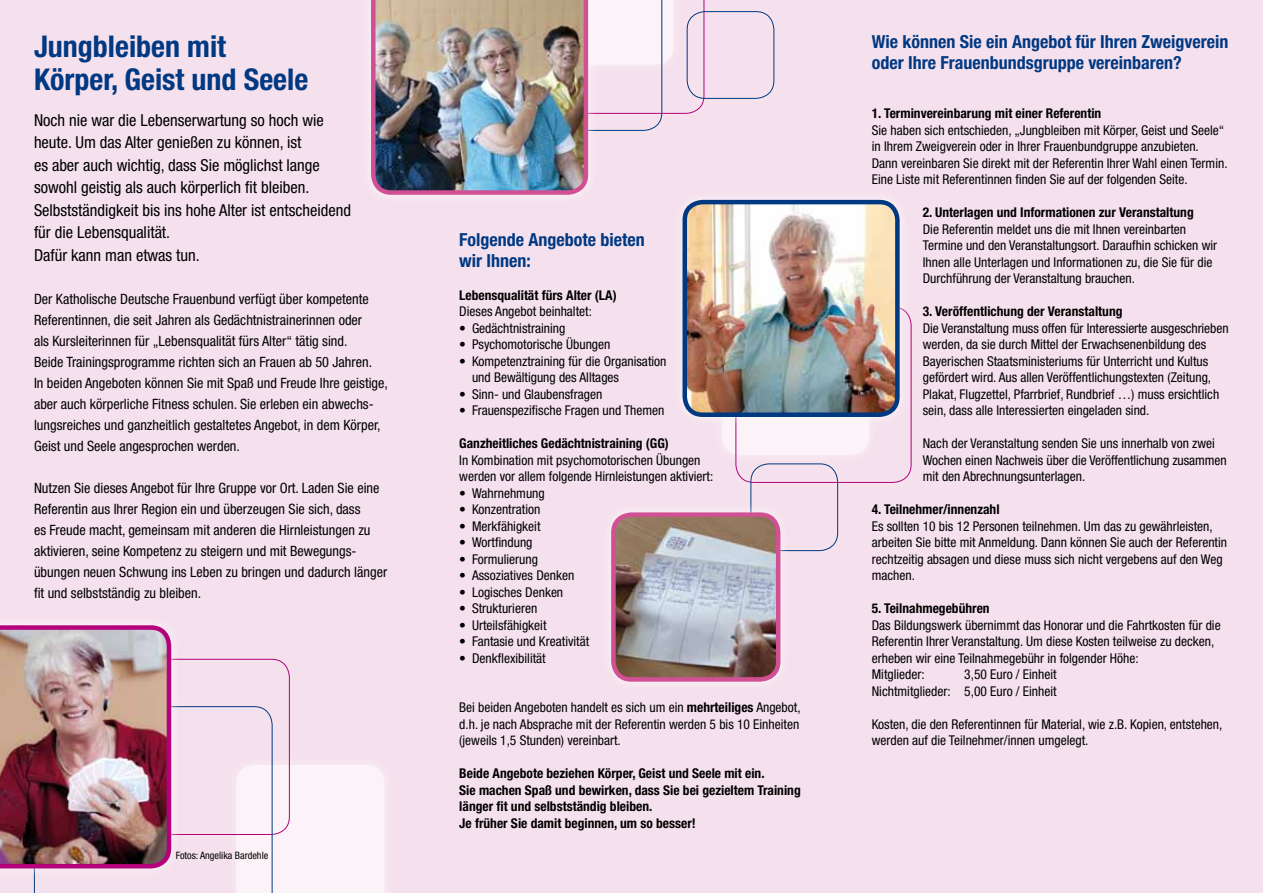
<style>
.page{position:relative;width:1263px;height:893px;background:#f5e1ed}
.page>*{position:absolute;margin:0;border:0;box-sizing:border-box;transform-origin:0 0}
.t1{font:700 condensed 30px/33px "Helvetica Neue";color:#003882}
.t2{font:700 condensed 18px/21px "Helvetica Neue";color:#003882}
.t3{font:condensed 16.5px/22.5px "Helvetica Neue";color:#000}
.t4{font:condensed 14.25px/21px "Helvetica Neue";color:#000}
.t5{font:condensed 13.5px/16.5px "Helvetica Neue";color:#000}
.t6{font:700 condensed 13.5px/16.5px "Helvetica Neue";color:#000}
.t7{font:condensed 10.2px "Helvetica Neue";color:#000}
.s1{font-weight:700}
</style>
<div class="page">
<img style="left:0;top:625px;width:384px;height:268px">
<div style="left:726px;top:297px;width:195px;height:196px;background:#fff;opacity:.75"></div>
<div style="left:741px;top:454px;width:107px;height:107px;background:#f5e1ed"></div>
<div style="left:750px;top:463px;width:88px;height:88px;border:1px solid #003882;border-radius:18px"></div>
<div style="left:687px;top:11px;width:87px;height:88px;border:1px solid #003882;border-radius:18px"></div>
<div style="left:602px;top:503px;width:188px;height:188px;background:#f5e3ee"></div>
<img style="left:616px;top:517px;width:159px;height:160px">
<div style="left:611px;top:512px;width:169px;height:170px;border:4px solid #d15094;border-radius:18px"></div>
<div style="left:673px;top:190px;width:236px;height:237px;background:#fff;opacity:.75"></div>
<img style="left:685px;top:202px;width:212px;height:213px">
<div style="left:682px;top:200px;width:218px;height:217px;border:4px solid #003882;border-radius:18px"></div>
<div style="left:361px;top:0;width:237px;height:204px;background:#f6e5ef"></div>
<img style="left:371px;top:0;width:333px;height:195px">
<h1 class="t1" style="left:34px;top:30px;width:276px">Jungbleiben mit<br>Körper, Geist und Seele</h1>
<p class="t3" style="left:34px;top:108px;width:318px">Noch nie war die Lebenserwartung so hoch wie heute. Um das Alter genießen zu können, ist<br>es aber auch wichtig, dass Sie möglichst lange sowohl geistig als auch körperlich fit bleiben.<br>Selbstständigkeit bis ins hohe Alter ist entscheidend für die Lebensqualität.<br>Dafür kann man etwas tun.</p>
<p class="t4" style="left:34px;top:288px;width:355px">Der Katholische Deutsche Frauenbund verfügt über kompetente Referentinnen, die seit Jahren als Gedächtnistrainerinnen oder<br>als Kursleiterinnen für „Lebensqualität fürs Alter“ tätig sind.<br>Beide Trainingsprogramme richten sich an Frauen ab 50 Jahren.<br>In beiden Angeboten können Sie mit Spaß und Freude Ihre geistige, aber auch körperliche Fitness schulen. Sie erleben ein abwechs&shy;lungsreiches und ganzheitlich gestaltetes Angebot, in dem Körper, Geist und Seele angesprochen werden.</p>
<p class="t4" style="left:34px;top:477px;width:355px">Nutzen Sie dieses Angebot für Ihre Gruppe vor Ort. Laden Sie eine Referentin aus Ihrer Region ein und überzeugen Sie sich, dass<br>es Freude macht, gemeinsam mit anderen die Hirnleistungen zu aktivieren, seine Kompetenz zu steigern und mit Bewegungs&shy;übungen neuen Schwung ins Leben zu bringen und dadurch länger fit und selbstständig zu bleiben.</p>
<p class="t7" style="left:176px;top:849px;width:94px">Fotos: Angelika Bardehle</p>
<h2 class="t2" style="left:459px;top:229px;width:187px">Folgende Angebote bieten wir Ihnen:</h2>
<p class="t6" style="left:459px;top:286px;width:159px">Lebensqualität fürs Alter (LA)</p>
<p class="t5" style="left:459px;top:303px;width:134px">Dieses Angebot beinhaltet:</p>
<p class="t5" style="left:459px;top:320px;width:107px">• Gedächtnistraining</p>
<p class="t5" style="left:459px;top:336px;width:153px">• Psychomotorische Übungen</p>
<p class="t5" style="left:472px;top:353px;width:196px;text-indent:-13px">• Kompetenztraining für die Organisation und Bewältigung des Alltages</p>
<p class="t5" style="left:459px;top:386px;width:145px">• Sinn- und Glaubensfragen</p>
<p class="t5" style="left:459px;top:402px;width:207px">• Frauenspezifische Fragen und Themen</p>
<p class="t6" style="left:459px;top:435px;width:211px">Ganzheitliches Gedächtnistraining (GG)</p>
<p class="t5" style="left:459px;top:452px;width:256px">In Kombination mit psychomotorischen Übungen werden vor allem folgende Hirnleistungen aktiviert:</p>
<p class="t5" style="left:459px;top:485px;width:87px">• Wahrnehmung</p>
<p class="t5" style="left:459px;top:501px;width:83px">• Konzentration</p>
<p class="t5" style="left:459px;top:518px;width:83px">• Merkfähigkeit</p>
<p class="t5" style="left:459px;top:534px;width:75px">• Wortfindung</p>
<p class="t5" style="left:459px;top:551px;width:80px">• Formulierung</p>
<p class="t5" style="left:459px;top:567px;width:117px">• Assoziatives Denken</p>
<p class="t5" style="left:459px;top:584px;width:105px">• Logisches Denken</p>
<p class="t5" style="left:459px;top:600px;width:79px">• Strukturieren</p>
<p class="t5" style="left:459px;top:617px;width:89px">• Urteilsfähigkeit</p>
<p class="t5" style="left:459px;top:633px;width:132px">• Fantasie und Kreativität</p>
<p class="t5" style="left:459px;top:650px;width:88px">• Denkflexibilität</p>
<p class="t5" style="left:459px;top:699px;width:343px;text-align:justify">Bei beiden Angeboten handelt es sich um ein <span class="s1">mehrteiliges</span> Angebot, d.h. je nach Absprache mit der Referentin werden 5 bis 10 Einheiten (jeweils 1,5 Stunden) vereinbart.</p>
<p class="t6" style="left:459px;top:765px;width:343px">Beide Angebote beziehen Körper, Geist und Seele mit ein.<br>Sie machen Spaß und bewirken, dass Sie bei gezieltem Training länger fit und selbstständig bleiben.<br>Je früher Sie damit beginnen, um so besser!</p>
<h2 class="t2" style="left:872px;top:31px;width:358px">Wie können Sie ein Angebot für Ihren Zweigverein oder Ihre Frauenbundsgruppe vereinbaren?</h2>
<p class="t6" style="left:872px;top:105px;width:231px">1. Terminvereinbarung mit einer Referentin</p>
<p class="t5" style="left:872px;top:122px;width:357px">Sie haben sich entschieden, „Jungbleiben mit Körper, Geist und Seele“ in Ihrem Zweigverein oder in Ihrer Frauenbundgruppe anzubieten.<br>Dann vereinbaren Sie direkt mit der Referentin Ihrer Wahl einen Termin.<br>Eine Liste mit Referentinnen finden Sie auf der folgenden Seite.</p>
<p class="t6" style="left:923px;top:204px;width:272px">2. Unterlagen und Informationen zur Veranstaltung</p>
<p class="t5" style="left:923px;top:221px;width:296px">Die Referentin meldet uns die mit Ihnen vereinbarten Termine und den Veranstaltungsort. Daraufhin schicken wir Ihnen alle Unterlagen und Informationen zu, die Sie für die Durchführung der Veranstaltung brauchen.</p>
<p class="t6" style="left:923px;top:303px;width:201px">3. Veröffentlichung der Veranstaltung</p>
<p class="t5" style="left:923px;top:320px;width:307px">Die Veranstaltung muss offen für Interessierte ausgeschrieben werden, da sie durch Mittel der Erwachsenenbildung des Bayerischen Staatsministeriums für Unterricht und Kultus gefördert wird. Aus allen Veröffentlichungstexten (Zeitung, Plakat, Flugzettel, Pfarrbrief, Rundbrief …) muss ersichtlich sein, dass alle Interessierten eingeladen sind.</p>
<p class="t5" style="left:923px;top:435px;width:305px">Nach der Veranstaltung senden Sie uns innerhalb von zwei<br>Wochen einen Nachweis über die Veröffentlichung zusammen mit den Abrechnungsunterlagen.</p>
<p class="t6" style="left:872px;top:501px;width:129px">4. Teilnehmer/innenzahl</p>
<p class="t5" style="left:872px;top:518px;width:357px">Es sollten 10 bis 12 Personen teilnehmen. Um das zu gewährleisten, arbeiten Sie bitte mit Anmeldung. Dann können Sie auch der Referentin rechtzeitig absagen und diese muss sich nicht vergebens auf den Weg machen.</p>
<p class="t6" style="left:872px;top:600px;width:119px">5. Teilnahmegebühren</p>
<p class="t5" style="left:872px;top:617px;width:350px">Das Bildungswerk übernimmt das Honorar und die Fahrtkosten für die Referentin Ihrer Veranstaltung. Um diese Kosten teilweise zu decken, erheben wir eine Teilnahmegebühr in folgender Höhe:<br>Mitglieder:</p>
<p class="t5" style="left:872px;top:666px;width:186px;text-align:right">3,50 Euro / Einheit<br>Nichtmitglieder: 5,00 Euro / Einheit</p>
<p class="t5" style="left:872px;top:716px;width:352px">Kosten, die den Referentinnen für Material, wie z.B. Kopien, entstehen, werden auf die Teilnehmer/innen umgelegt.</p>
</div>
